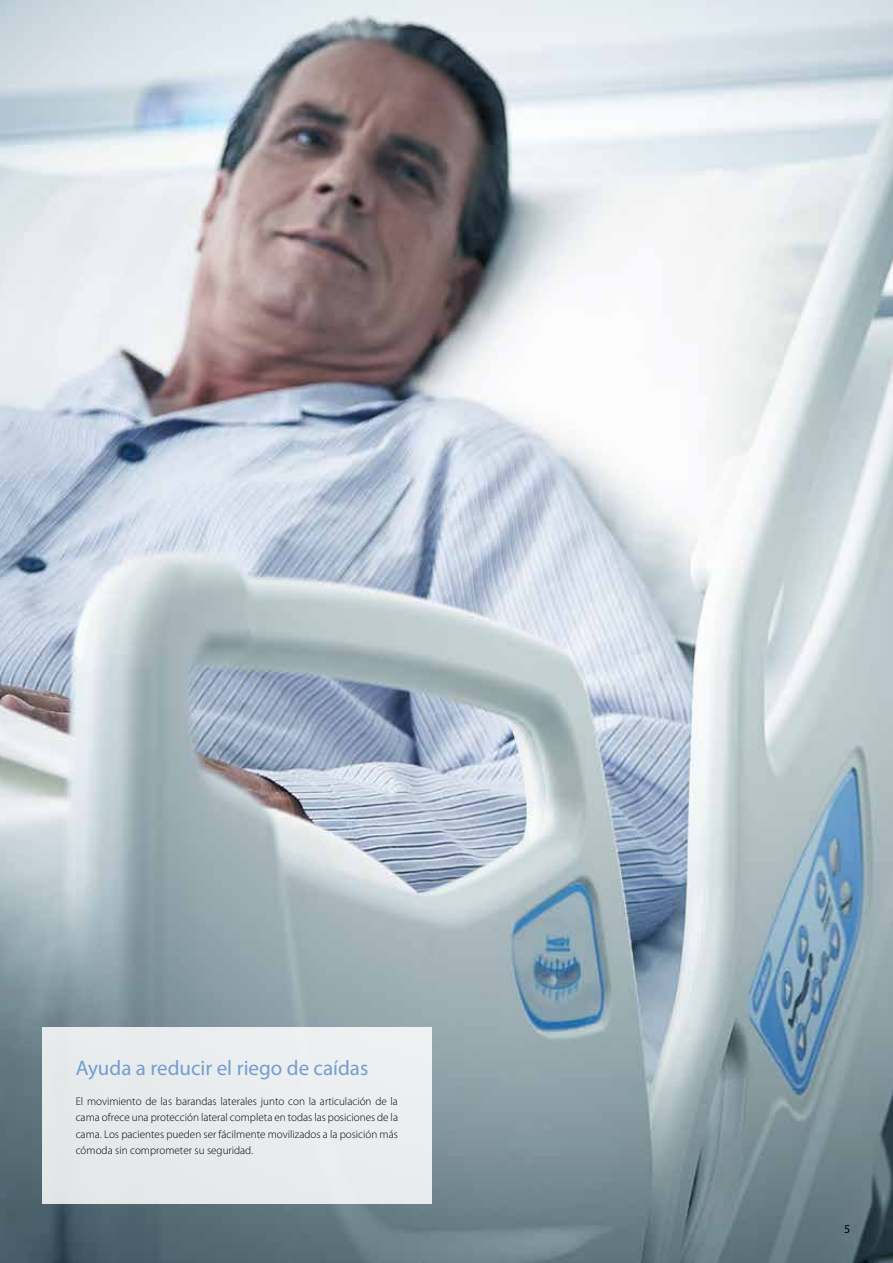
<style>
.page{position:relative;width:893px;height:1263px;background:#fff}
.page>*{position:absolute;margin:0;border:0;box-sizing:border-box;transform-origin:0 0}
.t1{font:21px "Myriad Pro";color:#739dd2}
.t2{font:12px "Myriad Pro";color:#000}
.t3{font:300 11.25px/16.5px "Myriad Pro";color:#000;text-align:justify}
</style>
<div class="page">
<img style="left:0;top:0;width:893px;height:1263px">
<div style="left:43px;top:1027px;width:389px;height:176px;background:#e8eced"></div>
<h1 class="t1" style="left:76px;top:1060px;width:294px">Ayuda a reducir el riego de caídas</h1>
<p class="t3" style="left:76px;top:1093px;width:324px">El movimiento de las barandas laterales junto con la articulación de la cama ofrece una protección lateral completa en todas las posiciones de la cama. Los pacientes pueden ser fácilmente movilizados a la posición más cómoda sin comprometer su seguridad.</p>
<p class="t2" style="left:844px;top:1224px;width:8px">5</p>
</div>
